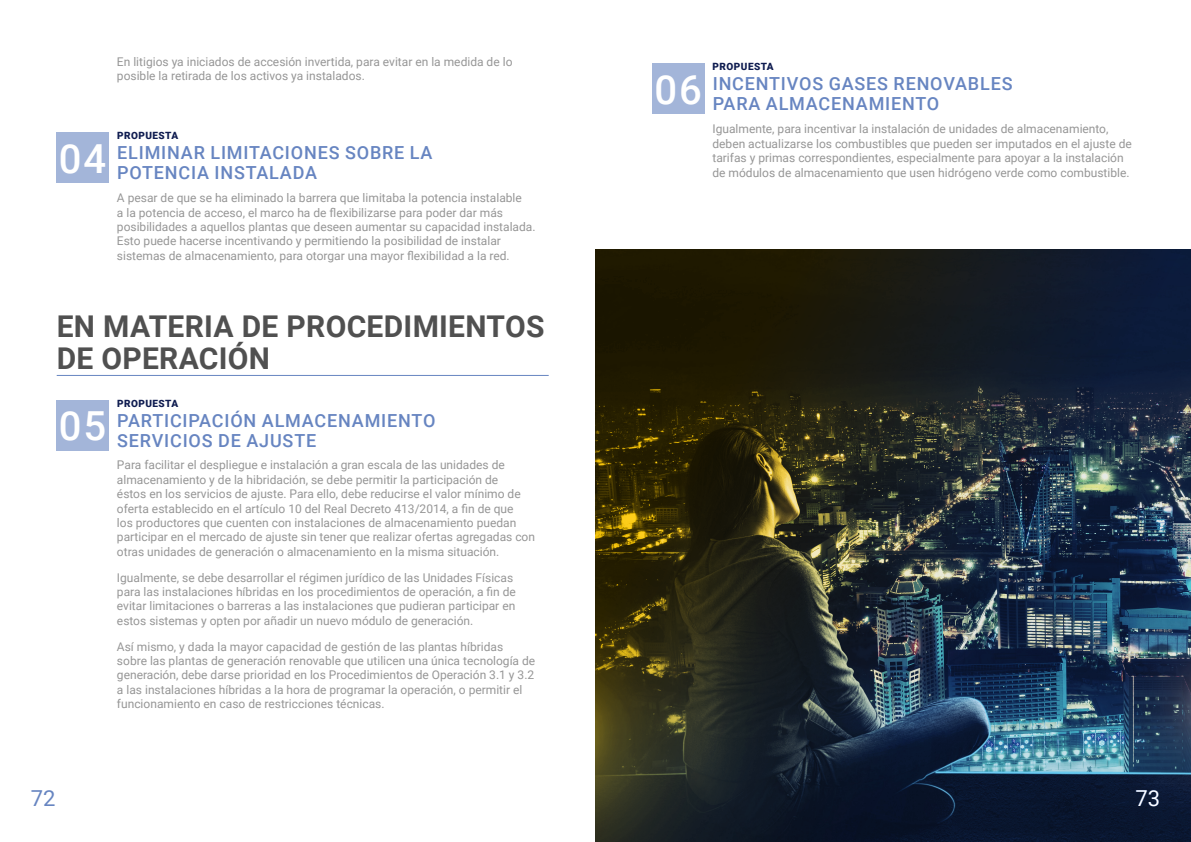
<style>
.page{position:relative;width:1191px;height:842px;background:#fff}
.page>*{position:absolute;margin:0;border:0;box-sizing:border-box;transform-origin:0 0}
.t1{font:500 40px "Roboto";color:#fff}
.Title_Chapter_2nd_Pa{font:700 30px/32px "Roboto";letter-spacing:.01em;color:#505050}
.t2{font:22px "Roboto";color:#6785c1}
.t3{font:22px "Roboto";color:#fff}
.Title_Chapter{font:500 18px "Roboto";letter-spacing:.045em;color:#6785c1}
.Texto{font:12px/14.4px "Roboto";color:#969696}
.Title_Chapter-2{font:900 10px "Roboto";letter-spacing:.045em;color:#0f1c50}
</style>
<div class="page">
<div style="left:57px;top:132px;width:52px;height:51px;background:#a3b5d9"></div>
<hr style="left:57px;top:375px;width:492px;height:1px;background:#6785c1">
<div style="left:57px;top:400px;width:52px;height:51px;background:#a3b5d9"></div>
<div style="left:652px;top:63px;width:52px;height:51px;background:#a3b5d9"></div>
<img style="left:595px;top:249px;width:596px;height:593px">
<p class="Texto" style="left:117px;top:54px;width:397px">En litigios ya iniciados de accesión invertida, para evitar en la medida de lo posible la retirada de los activos ya instalados.</p>
<p class="t1" style="left:59px;top:130px;width:49px">04</p>
<p class="Title_Chapter-2" style="left:117px;top:129px;width:63px">PROPUESTA</p>
<p class="Title_Chapter" style="left:117px;top:140px;width:317px">ELIMINAR LIMITACIONES SOBRE LA</p>
<p class="Title_Chapter" style="left:117px;top:160px;width:201px">POTENCIA INSTALADA</p>
<p class="Texto" style="left:117px;top:190px;width:420px">A pesar de que se ha eliminado la barrera que limitaba la potencia instalable<br>a la potencia de acceso, el marco ha de flexibilizarse para poder dar más posibilidades a aquellos plantas que deseen aumentar su capacidad instalada.<br>Esto puede hacerse incentivando y permitiendo la posibilidad de instalar sistemas de almacenamiento, para otorgar una mayor flexibilidad a la red.</p>
<p class="Title_Chapter_2nd_Pa" style="left:57px;top:309px;width:489px">EN MATERIA DE PROCEDIMIENTOS<br>DE OPERACIÓN</p>
<p class="Title_Chapter-2" style="left:117px;top:396px;width:63px">PROPUESTA</p>
<p class="Title_Chapter" style="left:117px;top:408px;width:320px">PARTICIPACIÓN ALMACENAMIENTO</p>
<p class="t1" style="left:59px;top:398px;width:49px">05</p>
<p class="Title_Chapter" style="left:117px;top:428px;width:200px">SERVICIOS DE AJUSTE</p>
<p class="Texto" style="left:117px;top:458px;width:419px">Para facilitar el despliegue e instalación a gran escala de las unidades de almacenamiento y de la hibridación, se debe permitir la participación de<br>éstos en los servicios de ajuste. Para ello, debe reducirse el valor mínimo de oferta establecido en el artículo 10 del Real Decreto 413/2014, a fin de que<br>los productores que cuenten con instalaciones de almacenamiento puedan participar en el mercado de ajuste sin tener que realizar ofertas agregadas con otras unidades de generación o almacenamiento en la misma situación.</p>
<p class="Texto" style="left:117px;top:570px;width:400px">Igualmente, se debe desarrollar el régimen jurídico de las Unidades Físicas para las instalaciones híbridas en los procedimientos de operación, a fin de evitar limitaciones o barreras a las instalaciones que pudieran participar en estos sistemas y opten por añadir un nuevo módulo de generación.</p>
<p class="Texto" style="left:117px;top:639px;width:420px">Así mismo, y dada la mayor capacidad de gestión de las plantas híbridas sobre las plantas de generación renovable que utilicen una única tecnología de generación, debe darse prioridad en los Procedimientos de Operación 3.1 y 3.2 a las instalaciones híbridas a la hora de programar la operación, o permitir el funcionamiento en caso de restricciones técnicas.</p>
<p class="t1" style="left:654px;top:62px;width:49px">06</p>
<p class="Title_Chapter-2" style="left:712px;top:60px;width:63px">PROPUESTA</p>
<p class="Title_Chapter" style="left:713px;top:71px;width:301px">INCENTIVOS GASES RENOVABLES</p>
<p class="Title_Chapter" style="left:713px;top:91px;width:228px">PARA ALMACENAMIENTO</p>
<p class="Texto" style="left:712px;top:122px;width:421px">Igualmente, para incentivar la instalación de unidades de almacenamiento, deben actualizarse los combustibles que pueden ser imputados en el ajuste de tarifas y primas correspondientes, especialmente para apoyar a la instalación de módulos de almacenamiento que usen hidrógeno verde como combustible.</p>
<h3 class="t2" style="left:31px;top:783px;width:26px">72</h3>
<p class="t3" style="left:1135px;top:783px;width:26px">73</p>
</div>
